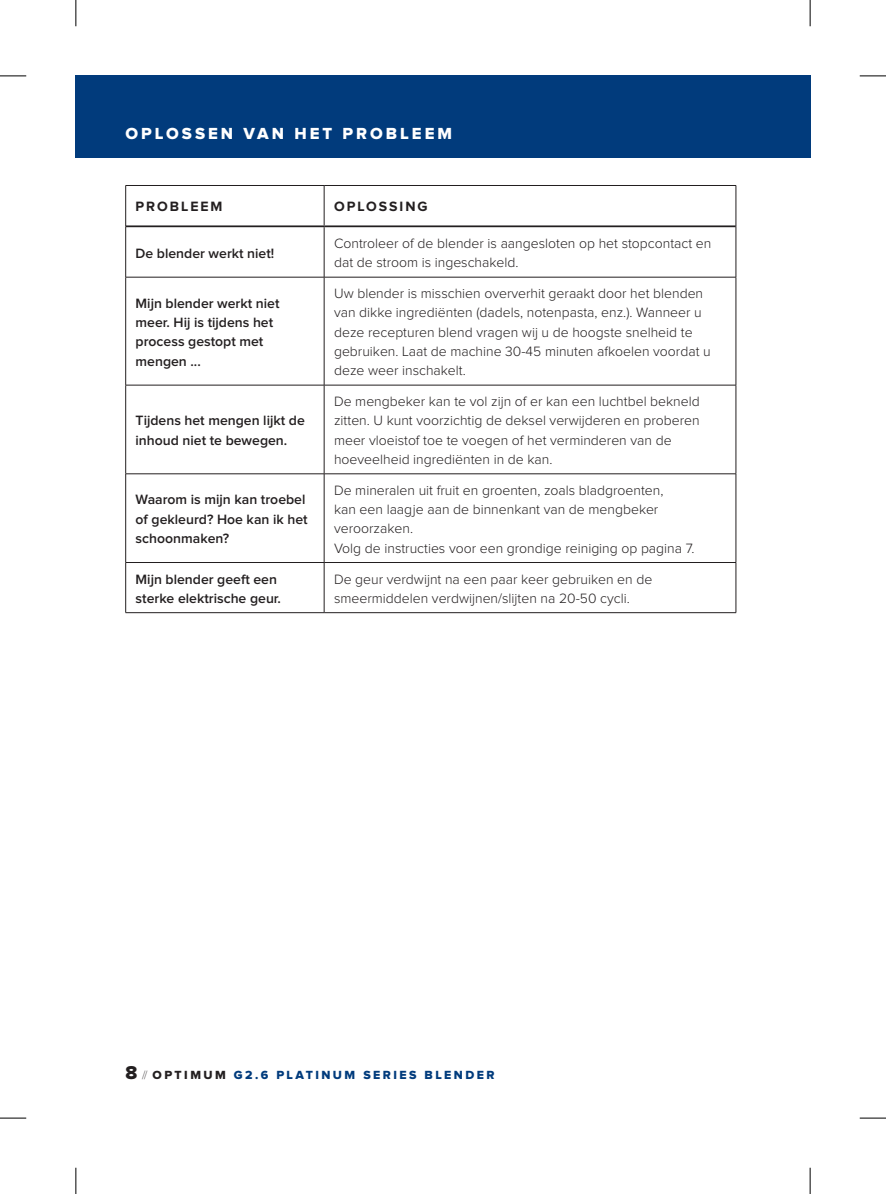
<style>
.page{position:relative;width:886px;height:1194px;background:#fff}
.page>*{position:absolute;margin:0;border:0;box-sizing:border-box;transform-origin:0 0}
.Page_Header_Right_Pa{font:16.62px "Proxima Nova Extrabld";letter-spacing:.18em;color:#fff}
.Body_Table_ENGLISH{font:300 14px/19.2px "Proxima Nova";color:#231f20}
.Body_Table_ENGLISH-2{font:600 14px/19.2px "Proxima Nova";color:#231f20}
.Table_header{font:700 14px "Proxima Nova";letter-spacing:.14em;color:#231f20}
.t1{font:12.25px "Proxima Nova Extrabld";letter-spacing:.2em;color:#013b7c}
.s1{font-size:19.25px;color:#231f20}
.s2{font-family:"Proxima Nova";font-weight:100;color:#231f20}
.s3{color:#231f20}
</style>
<div class="page">
<div style="left:76px;top:76px;width:734px;height:82px;background:#013b7c"></div>
<hr style="left:125px;top:277px;width:199px;height:1px;background:#231f20">
<hr style="left:324px;top:277px;width:412px;height:1px;background:#231f20">
<hr style="left:125px;top:385px;width:199px;height:1px;background:#231f20">
<hr style="left:324px;top:385px;width:412px;height:1px;background:#231f20">
<hr style="left:125px;top:473px;width:199px;height:1px;background:#231f20">
<hr style="left:324px;top:473px;width:412px;height:1px;background:#231f20">
<hr style="left:125px;top:562px;width:199px;height:1px;background:#231f20">
<hr style="left:324px;top:562px;width:412px;height:1px;background:#231f20">
<hr style="left:736px;top:226px;width:1px;height:51px;background:#231f20">
<hr style="left:736px;top:277px;width:1px;height:108px;background:#231f20">
<hr style="left:736px;top:385px;width:1px;height:88px;background:#231f20">
<hr style="left:736px;top:474px;width:1px;height:88px;background:#231f20">
<hr style="left:736px;top:562px;width:1px;height:50px;background:#231f20">
<hr style="left:324px;top:185px;width:412px;height:1px;background:#231f20">
<hr style="left:736px;top:186px;width:1px;height:40px;background:#231f20">
<hr style="left:324px;top:225px;width:412px;height:2px;background:#231f20">
<hr style="left:125px;top:185px;width:199px;height:1px;background:#231f20">
<hr style="left:125px;top:186px;width:1px;height:40px;background:#231f20">
<hr style="left:324px;top:186px;width:1px;height:39px;background:#231f20">
<hr style="left:126px;top:225px;width:198px;height:2px;background:#231f20">
<hr style="left:125px;top:226px;width:1px;height:51px;background:#231f20">
<hr style="left:324px;top:227px;width:1px;height:50px;background:#231f20">
<hr style="left:125px;top:277px;width:1px;height:108px;background:#231f20">
<hr style="left:324px;top:277px;width:1px;height:108px;background:#231f20">
<hr style="left:125px;top:385px;width:1px;height:88px;background:#231f20">
<hr style="left:324px;top:385px;width:1px;height:88px;background:#231f20">
<hr style="left:125px;top:474px;width:1px;height:88px;background:#231f20">
<hr style="left:324px;top:474px;width:1px;height:88px;background:#231f20">
<hr style="left:125px;top:562px;width:1px;height:50px;background:#231f20">
<hr style="left:324px;top:562px;width:1px;height:50px;background:#231f20">
<hr style="left:125px;top:612px;width:199px;height:1px;background:#231f20">
<hr style="left:324px;top:612px;width:412px;height:1px;background:#231f20">
<svg style="left:0;top:75px;width:26px;height:2px"></svg>
<svg style="left:860px;top:75px;width:26px;height:2px"></svg>
<svg style="left:0;top:1117px;width:26px;height:1px"></svg>
<svg style="left:860px;top:1117px;width:26px;height:1px"></svg>
<svg style="left:75px;top:0;width:2px;height:26px"></svg>
<svg style="left:75px;top:1167px;width:2px;height:26px"></svg>
<svg style="left:810px;top:0;width:1px;height:26px"></svg>
<svg style="left:810px;top:1167px;width:1px;height:26px"></svg>
<p class="Page_Header_Right_Pa" style="left:125px;top:126px;width:328px">OPLOSSEN VAN HET PROBLEEM</p>
<p class="Table_header" style="left:136px;top:200px;width:88px">PROBLEEM</p>
<p class="Table_header" style="left:334px;top:200px;width:95px">OPLOSSING</p>
<p class="Body_Table_ENGLISH-2" style="left:136px;top:244px;width:140px">De blender werkt niet!</p>
<p class="Body_Table_ENGLISH" style="left:334px;top:234px;width:379px">Controleer of de blender is aangesloten op het stopcontact en dat de stroom is ingeschakeld.</p>
<p class="Body_Table_ENGLISH-2" style="left:136px;top:294px;width:145px">Mijn blender werkt niet meer. Hij is tijdens het process gestopt met mengen ...</p>
<p class="Body_Table_ENGLISH" style="left:334px;top:284px;width:378px">Uw blender is misschien oververhit geraakt door het blenden van dikke ingrediënten (dadels, notenpasta, enz.). Wanneer u deze recepturen blend vragen wij u de hoogste snelheid te gebruiken. Laat de machine 30-45 minuten afkoelen voordat u deze weer inschakelt.</p>
<p class="Body_Table_ENGLISH-2" style="left:136px;top:411px;width:171px">Tijdens het mengen lijkt de inhoud niet te bewegen.</p>
<p class="Body_Table_ENGLISH-2" style="left:136px;top:491px;width:174px">Waarom is mijn kan troebel of gekleurd? Hoe kan ik het schoonmaken?</p>
<p class="Body_Table_ENGLISH" style="left:334px;top:392px;width:367px">De mengbeker kan te vol zijn of er kan een luchtbel bekneld zitten. U kunt voorzichtig de deksel verwijderen en proberen meer vloeistof toe te voegen of het verminderen van de hoeveelheid ingrediënten in de kan.</p>
<p class="Body_Table_ENGLISH" style="left:334px;top:481px;width:331px">De mineralen uit fruit en groenten, zoals bladgroenten,</p>
<p class="Body_Table_ENGLISH" style="left:334px;top:500px;width:326px">kan een laagje aan de binnenkant van de mengbeker veroorzaken.</p>
<p class="Body_Table_ENGLISH" style="left:334px;top:539px;width:362px">Volg de instructies voor een grondige reiniging op pagina 7.</p>
<p class="Body_Table_ENGLISH-2" style="left:136px;top:570px;width:147px">Mijn blender geeft een sterke elektrische geur.</p>
<p class="Body_Table_ENGLISH" style="left:334px;top:570px;width:320px">De geur verdwijnt na een paar keer gebruiken en de smeermiddelen verdwijnen/slijten na 20-50 cycli.</p>
<p class="t1" style="left:125px;top:1069px;width:371px"><span class="s1">8</span> <span class="s2">//</span> <span class="s3">OPTIMUM</span> G2.6 PLATINUM SERIES BLENDER</p>
</div>
